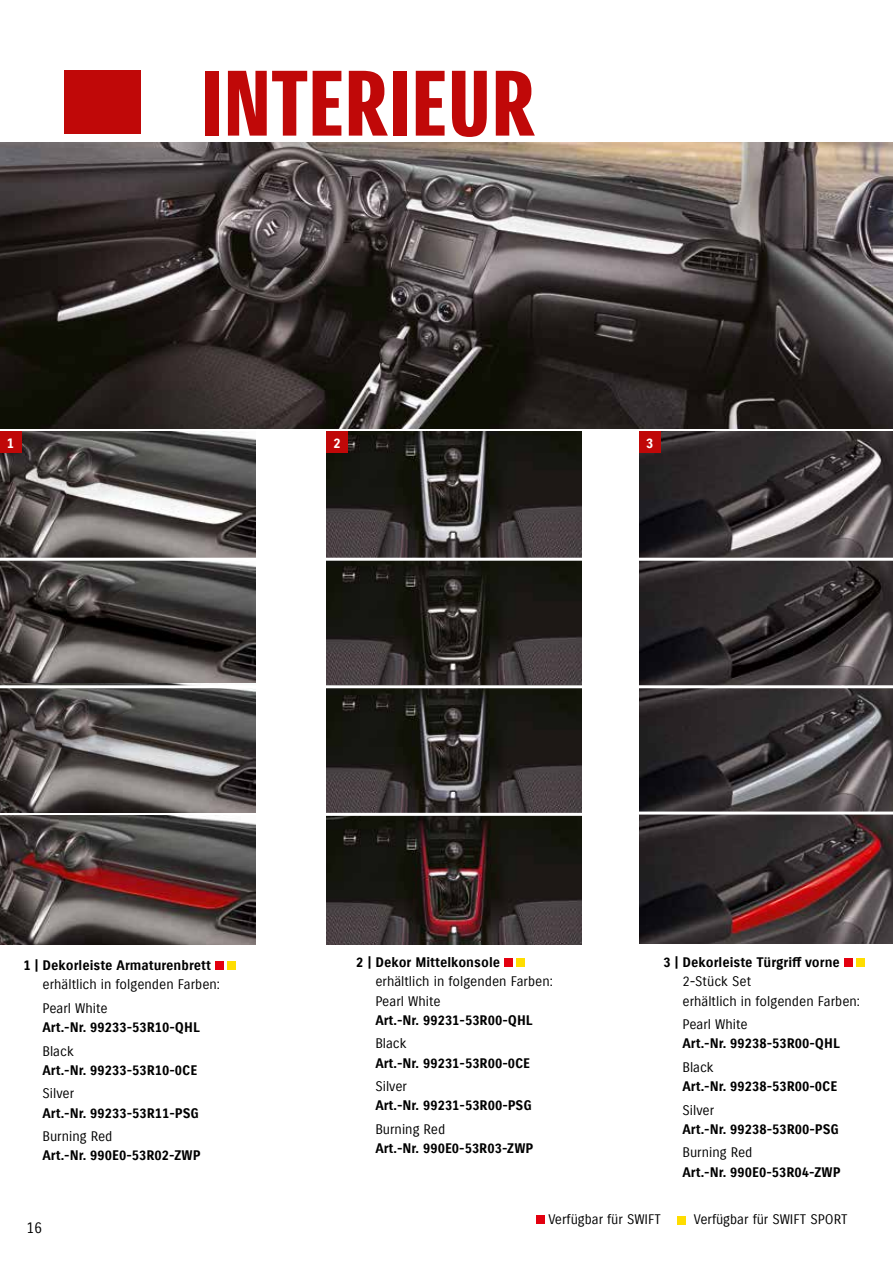
<style>
.page{position:relative;width:893px;height:1263px;background:#fff}
.page>*{position:absolute;margin:0;border:0;box-sizing:border-box;transform-origin:0 0}
.t1{font:90px "Suzuki PRO Headline";letter-spacing:.01em;color:#c00808}
.t2{font:15px "Suzuki PRO Regular";color:#000}
.t3{font:13.5px "Suzuki PRO Bold";color:#000}
.t4{font:13.5px/19.2px "Suzuki PRO Regular";color:#000}
.t5{font:13.5px "Suzuki PRO Bold";color:#fff}
</style>
<div class="page">
<img style="left:0;top:142px;width:893px;height:286px">
<div style="left:64px;top:71px;width:76px;height:63px;background:#c00808"></div>
<div style="left:215px;top:962px;width:8px;height:8px;background:#e3000f"></div>
<div style="left:227px;top:962px;width:9px;height:8px;background:#fd0"></div>
<div style="left:504px;top:959px;width:9px;height:8px;background:#e3000f"></div>
<div style="left:516px;top:959px;width:9px;height:8px;background:#fd0"></div>
<img style="left:0;top:432px;width:255px;height:251px">
<img style="left:0;top:683px;width:255px;height:129px">
<div style="left:0;top:432px;width:21px;height:21px;background:#c00808"></div>
<hr style="left:0;top:558px;width:258px;height:3px;background:#fff">
<hr style="left:0;top:685px;width:258px;height:3px;background:#fff">
<img style="left:326px;top:432px;width:255px;height:253px">
<img style="left:326px;top:688px;width:255px;height:125px">
<div style="left:326px;top:432px;width:22px;height:21px;background:#c00808"></div>
<hr style="left:323px;top:558px;width:262px;height:3px;background:#fff">
<div style="left:844px;top:959px;width:8px;height:8px;background:#e3000f"></div>
<div style="left:856px;top:959px;width:9px;height:8px;background:#fd0"></div>
<img style="left:639px;top:432px;width:254px;height:511px">
<div style="left:639px;top:432px;width:21px;height:21px;background:#c00808"></div>
<hr style="left:633px;top:558px;width:260px;height:3px;background:#fff">
<hr style="left:633px;top:685px;width:260px;height:3px;background:#fff">
<div style="left:536px;top:1215px;width:8px;height:8px;background:#e3000f"></div>
<div style="left:677px;top:1216px;width:9px;height:8px;background:#fd0"></div>
<img style="left:0;top:816px;width:255px;height:129px">
<img style="left:326px;top:816px;width:256px;height:129px">
<hr style="left:633px;top:811px;width:260px;height:3px;background:#fff">
<h1 class="t1" style="left:201px;top:49px;width:335px">INTERIEUR</h1>
<p class="t5" style="left:7px;top:435px;width:9px">1</p>
<p class="t5" style="left:333px;top:435px;width:9px">2</p>
<p class="t5" style="left:646px;top:435px;width:9px">3</p>
<p class="t3" style="left:23px;top:957px;width:189px">1 | Dekorleiste Armaturenbrett</p>
<p class="t4" style="left:43px;top:973px;width:179px;line-height:23.5px">erhältlich in folgenden Farben:<br>Pearl White</p>
<p class="t3" style="left:43px;top:1019px;width:159px">Art.-Nr. 99233-53R10-QHL</p>
<p class="t4" style="left:43px;top:1041px;width:33px">Black</p>
<p class="t3" style="left:43px;top:1062px;width:156px">Art.-Nr. 99233-53R10-0CE</p>
<p class="t4" style="left:43px;top:1084px;width:33px">Silver</p>
<p class="t3" style="left:43px;top:1105px;width:158px">Art.-Nr. 99233-53R11-PSG</p>
<p class="t4" style="left:43px;top:1127px;width:71px">Burning Red</p>
<p class="t3" style="left:43px;top:1147px;width:160px">Art.-Nr. 990E0-53R02-ZWP</p>
<p class="t3" style="left:356px;top:954px;width:145px">2 | Dekor Mittelkonsole</p>
<p class="t4" style="left:375px;top:972px;width:179px">erhältlich in folgenden Farben:<br>Pearl White</p>
<p class="t3" style="left:375px;top:1012px;width:159px">Art.-Nr. 99231-53R00-QHL</p>
<p class="t4" style="left:375px;top:1034px;width:33px">Black</p>
<p class="t3" style="left:375px;top:1055px;width:156px">Art.-Nr. 99231-53R00-0CE</p>
<p class="t4" style="left:375px;top:1077px;width:33px">Silver</p>
<p class="t3" style="left:375px;top:1097px;width:158px">Art.-Nr. 99231-53R00-PSG</p>
<p class="t4" style="left:375px;top:1120px;width:71px">Burning Red</p>
<p class="t3" style="left:375px;top:1140px;width:160px">Art.-Nr. 990E0-53R03-ZWP</p>
<p class="t3" style="left:663px;top:954px;width:178px">3 | Dekorleiste Türgriff vorne</p>
<p class="t4" style="left:682px;top:972px;width:179px">2-Stück Set<br>erhältlich in folgenden Farben:</p>
<p class="t4" style="left:682px;top:1015px;width:67px">Pearl White</p>
<p class="t3" style="left:682px;top:1035px;width:159px">Art.-Nr. 99238-53R00-QHL</p>
<p class="t4" style="left:682px;top:1058px;width:33px">Black</p>
<p class="t3" style="left:682px;top:1078px;width:156px">Art.-Nr. 99238-53R00-0CE</p>
<p class="t4" style="left:682px;top:1100px;width:33px">Silver</p>
<p class="t3" style="left:682px;top:1121px;width:158px">Art.-Nr. 99238-53R00-PSG</p>
<p class="t4" style="left:682px;top:1143px;width:71px">Burning Red</p>
<p class="t3" style="left:682px;top:1164px;width:160px">Art.-Nr. 990E0-53R04-ZWP</p>
<p class="t2" style="left:26px;top:1219px;width:18px">16</p>
<p class="t4" style="left:548px;top:1210px;width:114px">Verfügbar für SWIFT</p>
<p class="t4" style="left:694px;top:1210px;width:155px">Verfügbar für SWIFT SPORT</p>
</div>
